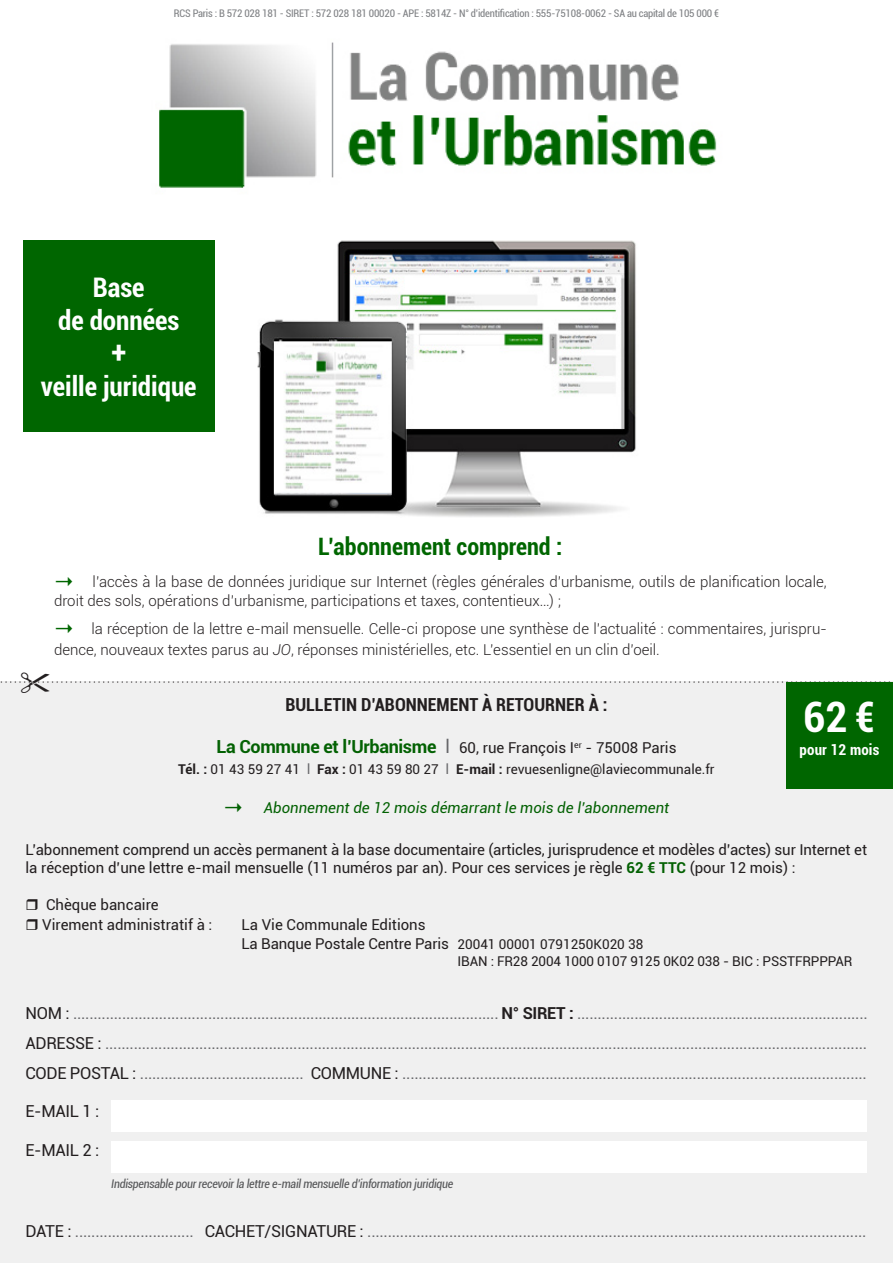
<style>
.page{position:relative;width:893px;height:1263px;background:#fff}
.page>*{position:absolute;margin:0;border:0;box-sizing:border-box;transform-origin:0 0}
.t1{font:700 condensed 42px "Roboto";color:#fff}
.t2{font:700 condensed 30px "Roboto";color:#fff}
.t3{font:700 condensed 27px/33px "Roboto";color:#fff;text-align:center}
.t4{font:700 condensed 24px "Roboto";color:#060}
._000-_couv__www_lavi{font:700 condensed 18px "Roboto";color:#231f20}
._000-_couv__www_lavi-2{font:16.5px "Roboto";letter-spacing:-.02em;color:#6c6d70}
._000-_couv__www_lavi-3{font:16.5px "Roboto";letter-spacing:-.02em;color:#231f20}
._000-_couv__www_lavi-4{font:15px/18px "Roboto";color:#231f20}
.t5{font:300 15px/19.5px "Roboto";color:#231f20}
.t6{font:italic 15px "Roboto";color:#060}
.t7{font:700 condensed 15px "Roboto";letter-spacing:.01em;color:#fff}
.t8{font:13.5px "Roboto";letter-spacing:-.01em;color:#231f20}
.t9{font:italic condensed 12px "Roboto";letter-spacing:-.02em;color:#57585a}
.t10{font:condensed 10.5px "Roboto";letter-spacing:-.02em;color:#808285}
.s1{font-style:italic}
.s2{font-weight:700;font-size:18px;color:#060}
.s3{font-size:19.8px;color:#6c6d70}
.s4{font-weight:700}
.s5{font-size:14.85px;color:#6c6d70}
.s6{font-weight:700;color:#060}
.s7{font-size:13.5px}
.s8{color:#231f20}
.s9{font-weight:700;color:#231f20}
</style>
<div class="page">
<div style="left:0;top:681px;width:893px;height:582px;background:#f0f0f0"></div>
<div style="left:786px;top:683px;width:107px;height:106px;background:#060"></div>
<div style="left:111px;top:1141px;width:756px;height:32px;background:#fff"></div>
<div style="left:111px;top:1100px;width:756px;height:32px;background:#fff"></div>
<img style="left:257px;top:240px;width:379px;height:277px">
<div style="left:23px;top:241px;width:191px;height:191px;background:#060"></div>
<img style="left:159px;top:42px;width:558px;height:146px">
<svg style="left:0;top:681px;width:893px;height:2px"></svg>
<p class="t10" style="left:174px;top:6px;width:547px">RCS Paris : B 572 028 181 - SIRET : 572 028 181 00020 - APE : 5814Z - N° d’identification : 555-75108-0062 - SA au capital de 105 000 €</p>
<p class="t3" style="left:58px;top:270px;width:123px">Base<br>de données</p>
<p class="t2" style="left:111px;top:331px;width:16px">+</p>
<p class="t3" style="left:41px;top:369px;width:157px">veille juridique</p>
<p class="t4" style="left:318px;top:529px;width:246px">L’abonnement comprend :</p>
<p class="t5" style="left:54px;top:571px;width:774px;text-indent:39px">l’accès à la base de données juridique sur Internet (règles générales d’urbanisme, outils de planification locale, droit des sols, opérations d’urbanisme, participations et taxes, contentieux…) ;</p>
<p class="t5" style="left:54px;top:618px;width:774px;line-height:21px;text-indent:37px">la réception de la lettre e-mail mensuelle. Celle-ci propose une synthèse de l’actualité : commentaires, jurispru&shy;dence, nouveaux textes parus au <span class="s1">JO</span>, réponses ministérielles, etc. L’essentiel en un clin d’oeil.</p>
<p class="_000-_couv__www_lavi" style="left:285px;top:692px;width:324px">BULLETIN D’ABONNEMENT À RETOURNER À :</p>
<p class="_000-_couv__www_lavi-4" style="left:216px;top:739px;width:462px"><span class="s2">La Commune et l’Urbanisme</span> <span class="s3">I</span> 60, rue François I<sup>er</sup> - 75008 Paris</p>
<p class="t8" style="left:178px;top:760px;width:538px"><span class="s4">Tél. :</span> 01 43 59 27 41 <span class="s5">I</span> <span class="s4">Fax :</span> 01 43 59 80 27 <span class="s5">I</span> <span class="s4">E-mail :</span> revuesenligne@laviecommunale.fr</p>
<p class="t6" style="left:264px;top:797px;width:407px">Abonnement de 12 mois démarrant le mois de l’abonnement</p>
<p class="_000-_couv__www_lavi-4" style="left:26px;top:840px;width:843px">L’abonnement comprend un accès permanent à la base documentaire (articles, jurisprudence et modèles d’actes) sur Internet et la réception d’une lettre e-mail mensuelle (11 numéros par an). Pour ces services je règle <span class="s6">62 € TTC</span> (pour 12 mois) :</p>
<p class="_000-_couv__www_lavi-4" style="left:46px;top:895px;width:114px">Chèque bancaire</p>
<p class="_000-_couv__www_lavi-4" style="left:42px;top:915px;width:172px">Virement administratif à :</p>
<p class="_000-_couv__www_lavi-4" style="left:242px;top:915px;width:186px">La Vie Communale Editions</p>
<p class="_000-_couv__www_lavi-4" style="left:242px;top:934px;width:403px">La Banque Postale Centre Paris <span class="s7">20041 00001 0791250K020 38</span></p>
<p class="t8" style="left:458px;top:952px;width:396px">IBAN : FR28 2004 1000 0107 9125 0K02 038 - BIC : PSSTFRPPPAR</p>
<p class="t1" style="left:803px;top:688px;width:73px">62 €</p>
<p class="t7" style="left:800px;top:739px;width:81px">pour 12 mois</p>
<p class="_000-_couv__www_lavi-2" style="left:26px;top:1001px;width:844px"><span class="s8">NOM :</span> ........................................................................................................ <span class="s9">N° SIRET :</span> .......................................................................</p>
<p class="_000-_couv__www_lavi-2" style="left:26px;top:1031px;width:843px"><span class="s8">ADRESSE :</span> ..........................................................................................................................................................................................</p>
<p class="_000-_couv__www_lavi-2" style="left:26px;top:1061px;width:843px"><span class="s8">CODE POSTAL :</span> ........................................ <span class="s8">COMMUNE :</span> .................................................................................................................</p>
<p class="_000-_couv__www_lavi-3" style="left:26px;top:1100px;width:75px">E-MAIL 1 :</p>
<p class="_000-_couv__www_lavi-3" style="left:26px;top:1138px;width:75px">E-MAIL 2 :</p>
<p class="t9" style="left:111px;top:1175px;width:344px">Indispensable pour recevoir la lettre e-mail mensuelle d’information juridique</p>
<p class="_000-_couv__www_lavi-2" style="left:26px;top:1219px;width:843px"><span class="s8">DATE :</span> ............................. <span class="s8">CACHET/SIGNATURE :</span> ..........................................................................................................................</p>
</div>
